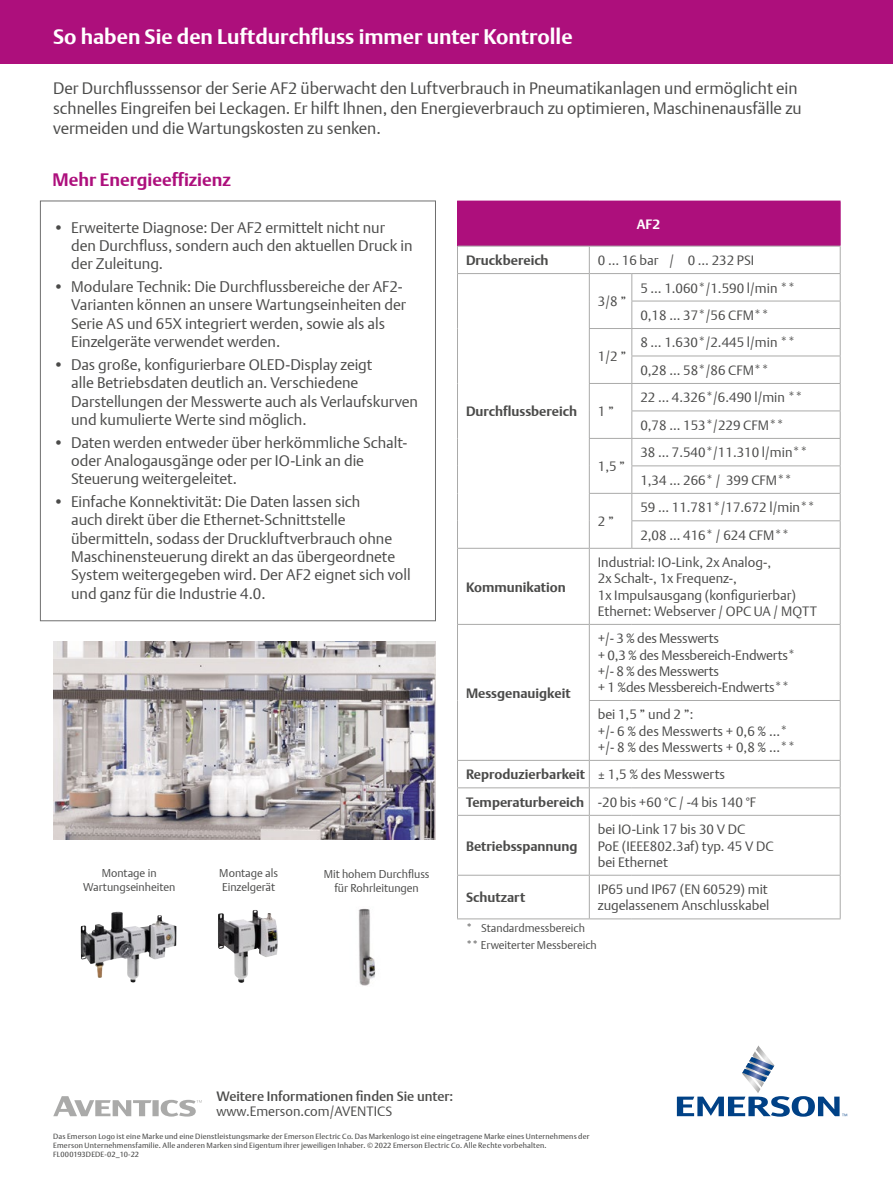
<style>
.page{position:relative;width:893px;height:1187px;background:#fff}
.page>*{position:absolute;margin:0;border:0;box-sizing:border-box;transform-origin:0 0}
.Page_2_-_Title_Highl{font:700 21px "DTL Argo T";color:#fff}
.Page_2_-_Product_inf{font:700 18px "DTL Argo T";color:#ad0f7c}
.Page_2_-_General_Pro{font:16.5px/19.8px "DTL Argo T Light";color:#4a4a49}
.Page_1_-Advantages{font:15.3px/18.3px "DTL Argo T Light";color:#4a4a49}
.Page_2_-_Table_Text{font:13.5px/16.2px "DTL Argo T Light";color:#4a4a49}
.t1{font:700 13.5px "DTL Argo T";color:#4a4a49}
.Page_2_-_Co-branding{font:500 13.5px "DTL Argo T";color:#4a4a49}
.Page_2_-_Co-branding-2{font:13.5px "DTL Argo T Light";color:#4a4a49}
.Page_2_-_Table_Heade{font:700 13.5px "DTL Argo T";color:#fff}
.Image_Caption{font:11.25px/13.5px "DTL Argo T Light";color:#4a4a49;text-align:center}
.Page_2_-_Disclaimer{font:7.5px/9px "DTL Argo T";letter-spacing:.025em;color:#4a4a49}
</style>
<div class="page">
<div style="left:457px;top:201px;width:383px;height:45px;background:#ad0f7c"></div>
<svg style="left:457px;top:549px;width:383px;height:371px"></svg>
<hr style="left:840px;top:201px;width:1px;height:45px;background:#ad0f7c">
<hr style="left:840px;top:548px;width:1px;height:76px;background:#aaaaa9">
<hr style="left:840px;top:624px;width:1px;height:76px;background:#aaaaa9">
<hr style="left:840px;top:700px;width:1px;height:60px;background:#aaaaa9">
<svg style="left:840px;top:761px;width:1px;height:53px"></svg>
<hr style="left:840px;top:815px;width:1px;height:59px;background:#aaaaa9">
<hr style="left:840px;top:875px;width:1px;height:43px;background:#aaaaa9">
<svg style="left:457px;top:246px;width:384px;height:302px"></svg>
<hr style="left:457px;top:548px;width:132px;height:1px;background:#aaaaa9">
<hr style="left:457px;top:548px;width:1px;height:76px;background:#aaaaa9">
<hr style="left:589px;top:548px;width:43px;height:1px;background:#aaaaa9">
<hr style="left:589px;top:548px;width:1px;height:76px;background:#aaaaa9">
<hr style="left:632px;top:548px;width:209px;height:1px;background:#aaaaa9">
<hr style="left:457px;top:624px;width:132px;height:1px;background:#aaaaa9">
<hr style="left:457px;top:624px;width:1px;height:76px;background:#aaaaa9">
<hr style="left:589px;top:624px;width:1px;height:76px;background:#aaaaa9">
<hr style="left:457px;top:700px;width:1px;height:60px;background:#aaaaa9">
<hr style="left:589px;top:700px;width:1px;height:60px;background:#aaaaa9">
<hr style="left:457px;top:760px;width:132px;height:1px;background:#aaaaa9">
<hr style="left:457px;top:787px;width:132px;height:1px;background:#aaaaa9">
<svg style="left:457px;top:760px;width:1px;height:54px"></svg>
<svg style="left:589px;top:761px;width:1px;height:53px"></svg>
<hr style="left:457px;top:814px;width:132px;height:1px;background:#aaaaa9">
<hr style="left:457px;top:815px;width:1px;height:59px;background:#aaaaa9">
<hr style="left:589px;top:815px;width:1px;height:59px;background:#aaaaa9">
<hr style="left:457px;top:874px;width:132px;height:1px;background:#aaaaa9">
<hr style="left:457px;top:875px;width:1px;height:43px;background:#aaaaa9">
<hr style="left:589px;top:875px;width:1px;height:43px;background:#aaaaa9">
<hr style="left:457px;top:918px;width:132px;height:1px;background:#aaaaa9">
<hr style="left:589px;top:918px;width:43px;height:1px;background:#aaaaa9">
<hr style="left:632px;top:918px;width:209px;height:1px;background:#aaaaa9">
<hr style="left:589px;top:246px;width:43px;height:1px;background:#aaaaa9">
<hr style="left:632px;top:246px;width:209px;height:1px;background:#aaaaa9">
<hr style="left:589px;top:624px;width:43px;height:1px;background:#aaaaa9">
<hr style="left:632px;top:624px;width:209px;height:1px;background:#aaaaa9">
<hr style="left:589px;top:700px;width:43px;height:1px;background:#aaaaa9">
<hr style="left:632px;top:700px;width:209px;height:1px;background:#aaaaa9">
<hr style="left:589px;top:760px;width:43px;height:1px;background:#aaaaa9">
<hr style="left:632px;top:760px;width:209px;height:1px;background:#aaaaa9">
<hr style="left:589px;top:787px;width:43px;height:1px;background:#aaaaa9">
<hr style="left:632px;top:787px;width:209px;height:1px;background:#aaaaa9">
<hr style="left:589px;top:814px;width:43px;height:1px;background:#aaaaa9">
<hr style="left:632px;top:814px;width:209px;height:1px;background:#aaaaa9">
<hr style="left:589px;top:874px;width:43px;height:1px;background:#aaaaa9">
<hr style="left:632px;top:874px;width:209px;height:1px;background:#aaaaa9">
<div style="left:0;top:0;width:893px;height:63px;background:#ad0f7c"></div>
<svg style="left:677px;top:1045px;width:170px;height:71px"></svg>
<img style="left:53px;top:641px;width:383px;height:198px">
<img style="left:81px;top:911px;width:37px;height:48px">
<svg style="left:53px;top:1096px;width:149px;height:20px"></svg>
<img style="left:358px;top:908px;width:18px;height:78px">
<img style="left:218px;top:910px;width:38px;height:23px">
<p class="Page_2_-_Title_Highl" style="left:53px;top:24px;width:521px">So haben Sie den Luftdurchfluss immer unter Kontrolle</p>
<p class="Page_2_-_General_Pro" style="left:53px;top:78px;width:750px">Der Durchflusssensor der Serie AF2 überwacht den Luftverbrauch in Pneumatikanlagen und ermöglicht ein schnelles Eingreifen bei Leckagen. Er hilft Ihnen, den Energieverbrauch zu optimieren, Maschinenausfälle zu vermeiden und die Wartungskosten zu senken.</p>
<p class="Page_2_-_Product_inf" style="left:53px;top:168px;width:180px">Mehr Energieeffizienz</p>
<p class="Page_1_-Advantages" style="left:71px;top:218px;width:343px;text-indent:-18px">• Erweiterte Diagnose: Der AF2 ermittelt nicht nur den Durchfluss, sondern auch den aktuellen Druck in der Zuleitung.</p>
<p class="Page_1_-Advantages" style="left:71px;top:277px;width:336px;text-indent:-18px">• Modulare Technik: Die Durchflussbereiche der AF2- Varianten können an unsere Wartungseinheiten der Serie AS und 65X integriert werden, sowie als als Einzelgeräte verwendet werden.</p>
<p class="Page_1_-Advantages" style="left:71px;top:355px;width:348px;text-indent:-18px">• Das große, konfigurierbare OLED-Display zeigt<br>alle Betriebsdaten deutlich an. Verschiedene Darstellungen der Messwerte auch als Verlaufskurven und kumulierte Werte sind möglich.</p>
<p class="Page_1_-Advantages" style="left:71px;top:433px;width:338px;text-indent:-18px">• Daten werden entweder über herkömmliche Schalt&shy;oder Analogausgänge oder per IO-Link an die<br>Steuerung weitergeleitet.</p>
<p class="Page_1_-Advantages" style="left:71px;top:492px;width:341px;text-indent:-18px">• Einfache Konnektivität: Die Daten lassen sich<br>auch direkt über die Ethernet-Schnittstelle übermitteln, sodass der Druckluftverbrauch ohne Maschinensteuerung direkt an das übergeordnete System weitergegeben wird. Der AF2 eignet sich voll und ganz für die Industrie 4.0.</p>
<p class="Image_Caption" style="left:219px;top:866px;width:60px;text-align:left">Montage als<br>Einzelgerät</p>
<p class="Image_Caption" style="left:83px;top:866px;width:94px">Montage in<br>Wartungseinheiten</p>
<p class="Image_Caption" style="left:324px;top:867px;width:107px">Mit hohem Durchfluss für Rohrleitungen</p>
<p class="Page_2_-_Table_Heade" style="left:637px;top:216px;width:25px">AF2</p>
<p class="t1" style="left:466px;top:252px;width:84px">Druckbereich</p>
<p class="Page_2_-_Table_Text" style="left:598px;top:252px;width:158px">0 … 16 bar / 0 … 232 PSI</p>
<p class="t1" style="left:466px;top:403px;width:113px">Durchflussbereich</p>
<p class="t1" style="left:466px;top:578px;width:101px">Kommunikation</p>
<p class="t1" style="left:466px;top:684px;width:106px">Messgenauigkeit</p>
<p class="Page_2_-_Table_Text" style="left:598px;top:293px;width:30px">3/8 ”</p>
<p class="Page_2_-_Table_Text" style="left:598px;top:348px;width:30px">1/2 ”</p>
<p class="Page_2_-_Table_Text" style="left:598px;top:403px;width:18px">1”</p>
<p class="Page_2_-_Table_Text" style="left:598px;top:458px;width:29px">1,5 ”</p>
<p class="Page_2_-_Table_Text" style="left:598px;top:513px;width:18px">2”</p>
<p class="Page_2_-_Table_Text" style="left:640px;top:279px;width:156px">5 … 1.060*/1.590 l/min **</p>
<p class="Page_2_-_Table_Text" style="left:640px;top:307px;width:130px">0,18 ... 37*/56 CFM**</p>
<p class="Page_2_-_Table_Text" style="left:640px;top:334px;width:156px">8 … 1.630*/2.445 l/min **</p>
<p class="Page_2_-_Table_Text" style="left:640px;top:362px;width:130px">0,28 ... 58*/86 CFM**</p>
<p class="Page_2_-_Table_Text" style="left:640px;top:389px;width:164px">22 … 4.326*/6.490 l/min **</p>
<p class="Page_2_-_Table_Text" style="left:640px;top:417px;width:145px">0,78 ... 153*/229 CFM**</p>
<p class="Page_2_-_Table_Text" style="left:640px;top:444px;width:169px">38 ... 7.540*/11.310 l/min**</p>
<p class="Page_2_-_Table_Text" style="left:640px;top:472px;width:153px">1,34 ... 266* / 399 CFM**</p>
<p class="Page_2_-_Table_Text" style="left:640px;top:499px;width:176px">59 ... 11.781*/17.672 l/min**</p>
<p class="Page_2_-_Table_Text" style="left:640px;top:526px;width:151px">2,08 ... 416* / 624 CFM**</p>
<p class="Page_2_-_Table_Text" style="left:598px;top:554px;width:200px">Industrial: IO-Link, 2x Analog-,<br>2x Schalt-, 1x Frequenz-,<br>1x Impulsausgang (konfigurierbar)</p>
<p class="Page_2_-_Table_Text" style="left:598px;top:603px;width:221px">Ethernet: Webserver / OPC UA / MQTT</p>
<p class="Page_2_-_Table_Text" style="left:598px;top:630px;width:199px">+/- 3 % des Messwerts<br>+ 0,3 % des Messbereich-Endwerts* +/- 8 % des Messwerts<br>+ 1 %des Messbereich-Endwerts**</p>
<p class="Page_2_-_Table_Text" style="left:598px;top:706px;width:97px">bei 1,5 ” und 2 ”:</p>
<p class="Page_2_-_Table_Text" style="left:598px;top:722px;width:191px">+/- 6 % des Messwerts + 0,6 % ...*</p>
<p class="Page_2_-_Table_Text" style="left:598px;top:738px;width:199px">+/- 8 % des Messwerts + 0,8 % ...**</p>
<p class="t1" style="left:466px;top:766px;width:121px">Reproduzierbarkeit</p>
<p class="Page_2_-_Table_Text" style="left:598px;top:766px;width:129px">± 1,5 % des Messwerts</p>
<p class="t1" style="left:466px;top:794px;width:120px">Temperaturbereich</p>
<p class="Page_2_-_Table_Text" style="left:598px;top:793px;width:160px">-20 bis +60 °C / -4 bis 140 °F</p>
<p class="t1" style="left:466px;top:837px;width:113px">Betriebsspannung</p>
<p class="Page_2_-_Table_Text" style="left:598px;top:821px;width:149px">bei IO-Link 17 bis 30 V DC</p>
<p class="Page_2_-_Table_Text" style="left:598px;top:837px;width:177px">PoE (IEEE802.3af) typ. 45 V DC bei Ethernet</p>
<p class="t1" style="left:466px;top:889px;width:61px">Schutzart</p>
<p class="Page_2_-_Table_Text" style="left:598px;top:881px;width:173px">IP65 und IP67 (EN 60529) mit zugelassenem Anschlusskabel</p>
<p class="Image_Caption" style="left:466px;top:920px;width:121px">* Standardmessbereich</p>
<p class="Image_Caption" style="left:466px;top:938px;width:132px">** Erweiterter Messbereich</p>
<p class="Page_2_-_Co-branding" style="left:217px;top:1088px;width:238px">Weitere Informationen finden Sie unter:</p>
<p class="Page_2_-_Co-branding-2" style="left:217px;top:1103px;width:177px">www.Emerson.com/AVENTICS</p>
<p class="Page_2_-_Disclaimer" style="left:53px;top:1131px;width:538px">Das Emerson Logo ist eine Marke und eine Dienstleistungsmarke der Emerson Electric Co. Das Markenlogo ist eine eingetragene Marke eines Unternehmens der<br>Emerson Unternehmensfamilie. Alle anderen Marken sind Eigentum ihrer jeweiligen Inhaber. © 2022 Emerson Electric Co. Alle Rechte vorbehalten.</p>
<p class="Page_2_-_Disclaimer" style="left:53px;top:1149px;width:87px">FL000193DEDE-02_10-22</p>
</div>
